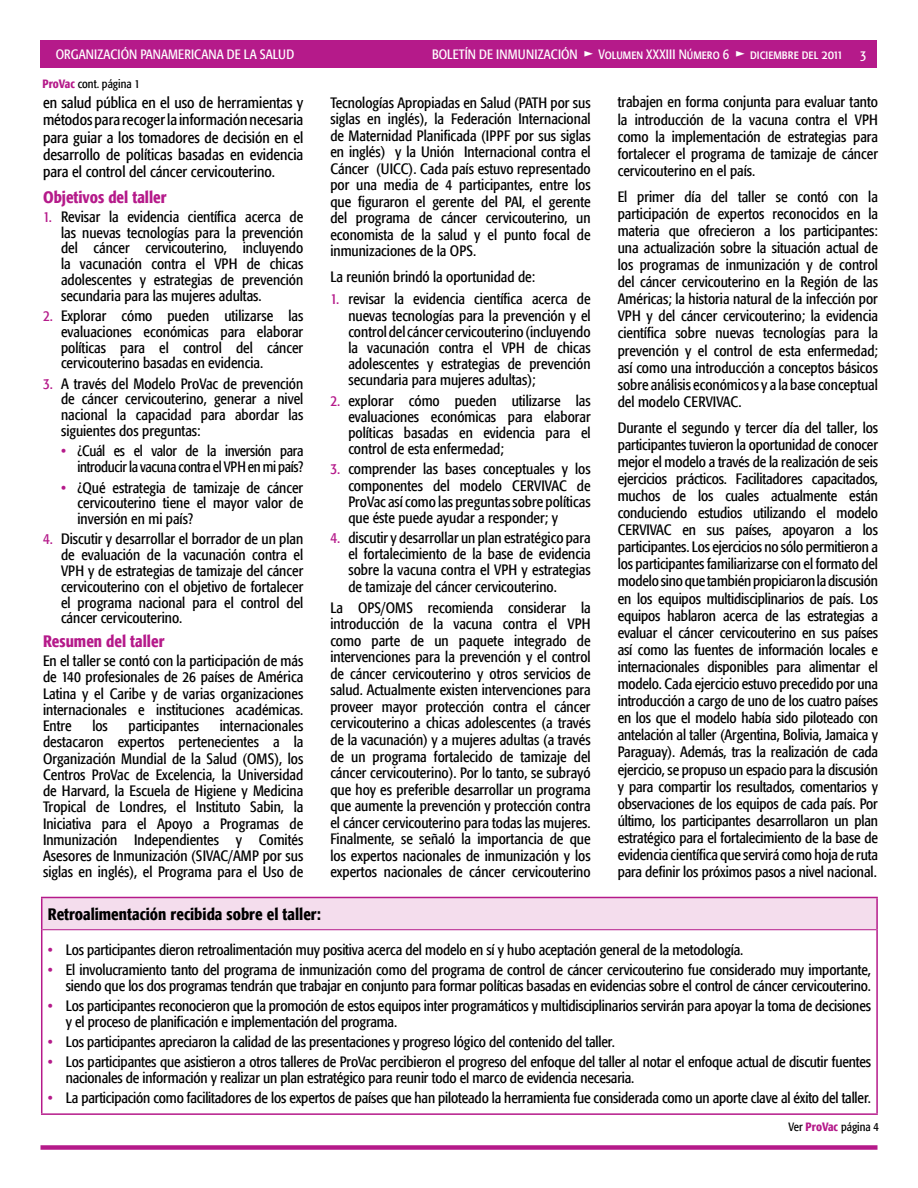
<style>
.page{position:relative;width:918px;height:1188px;background:#fff}
.page>*{position:absolute;margin:0;border:0;box-sizing:border-box;transform-origin:0 0}
.t1{font:500 condensed 16.5px "Formata";color:#000}
.t2{font:500 condensed 16.5px "Formata";color:#b51a8a}
.t3{font:condensed 15.45px/17.2px "Formata";color:#000;text-align:justify}
.t4{font:condensed 15px/17.1px "Formata";letter-spacing:-.01em;color:#000;text-align:justify}
.t5{font:13.5px "Formata Condensed SC";color:#fff}
.t6{font:condensed 12px "Formata";color:#000}
.s1{font-weight:500;color:#b51a8a}
.s2{color:#b51a8a}
</style>
<div class="page">
<div style="left:40px;top:1145px;width:838px;height:5px;background:#b51a8a"></div>
<div style="left:40px;top:40px;width:838px;height:28px;background:#b51a8a"></div>
<div style="left:42px;top:897px;width:835px;height:33px;background:#f4dded"></div>
<hr style="left:41px;top:897px;width:837px;height:1px;background:#b51a8a">
<hr style="left:41px;top:898px;width:1px;height:32px;background:#b51a8a">
<hr style="left:876px;top:898px;width:2px;height:32px;background:#b51a8a">
<hr style="left:41px;top:930px;width:1px;height:183px;background:#b51a8a">
<hr style="left:876px;top:930px;width:2px;height:183px;background:#b51a8a">
<hr style="left:41px;top:1113px;width:837px;height:2px;background:#b51a8a">
<hr style="left:42px;top:929px;width:834px;height:1px;background:#b51a8a">
<p class="t5" style="left:56px;top:46px;width:240px">ORGANIZACIÓN PANAMERICANA DE LA SALUD</p>
<p class="t5" style="left:432px;top:46px;width:147px">BOLETÍN DE INMUNIZACIÓN</p>
<p class="t5" style="left:599px;top:46px;width:132px">Volumen XXXIII Número 6</p>
<p class="t5" style="left:750px;top:46px;width:93px">diciembre del 2011</p>
<p class="t5" style="left:861px;top:46px;width:7px">3</p>
<p class="t6" style="left:42px;top:77px;width:99px"><span class="s1">ProVac</span> cont. página 1</p>
<p class="t3" style="left:43px;top:94px;width:262px">en salud pública en el uso de herramientas y métodos para recoger la información necesaria para guiar a los tomadores de decisión en el desarrollo de políticas basadas en evidencia para el control del cáncer cervicouterino.</p>
<p class="t2" style="left:43px;top:187px;width:125px">Objetivos del taller</p>
<p class="t4" style="left:61px;top:209px;width:244px;line-height:15.8px;text-indent:-18px"><span class="s2">1.</span> Revisar la evidencia científica acerca de las nuevas tecnologías para la prevención del cáncer cervicouterino, incluyendo la vacunación contra el VPH de chicas adolescentes y estrategias de prevención secundaria para las mujeres adultas.</p>
<p class="t4" style="left:61px;top:308px;width:244px;line-height:15.8px;text-indent:-18px"><span class="s2">2.</span> Explorar cómo pueden utilizarse las evaluaciones económicas para elaborar políticas para el control del cáncer cervicouterino basadas en evidencia.</p>
<p class="t4" style="left:61px;top:376px;width:244px;line-height:15.8px;text-indent:-18px"><span class="s2">3.</span> A través del Modelo ProVac de prevención de cáncer cervicouterino, generar a nivel nacional la capacidad para abordar las siguientes dos preguntas:</p>
<p class="t4" style="left:61px;top:443px;width:244px;line-height:15.8px;text-align:right"><span class="s2">•</span> ¿Cuál es el valor de la inversión para introducir la vacuna contra el VPH en mi país?</p>
<p class="t4" style="left:78px;top:480px;width:227px;line-height:15.8px;text-indent:-16px"><span class="s2">•</span> ¿Qué estrategia de tamizaje de cáncer cervicouterino tiene el mayor valor de inversión en mi país?</p>
<p class="t4" style="left:61px;top:531px;width:244px;line-height:15.8px;text-indent:-18px"><span class="s2">4.</span> Discutir y desarrollar el borrador de un plan de evaluación de la vacunación contra el VPH y de estrategias de tamizaje del cáncer cervicouterino con el objetivo de fortalecer el programa nacional para el control del cáncer cervicouterino.</p>
<p class="t2" style="left:43px;top:631px;width:123px">Resumen del taller</p>
<p class="t4" style="left:43px;top:653px;width:262px;line-height:16.2px">En el taller se contó con la participación de más de 140 profesionales de 26 países de América Latina y el Caribe y de varias organizaciones internacionales e instituciones académicas.<br>Entre</p>
<p class="t4" style="left:618px;top:94px;width:262px">trabajen en forma conjunta para evaluar tanto la introducción de la vacuna contra el VPH como la implementación de estrategias para fortalecer el programa de tamizaje de cáncer cervicouterino en el país.</p>
<p class="t4" style="left:618px;top:188px;width:262px">El primer día del taller se contó con la participación de expertos reconocidos en la materia que ofrecieron a los participantes: una actualización sobre la situación actual de los programas de inmunización y de control del cáncer cervicouterino en la Región de las Américas; la historia natural de la infección por VPH y del cáncer cervicouterino; la evidencia científica sobre nuevas tecnologías para la prevención y el control de esta enfermedad; así como una introducción a conceptos básicos sobre análisis económicos y a la base conceptual del modelo CERVIVAC.</p>
<p class="t4" style="left:618px;top:419px;width:262px">Durante el segundo y tercer día del taller, los participantes tuvieron la oportunidad de conocer mejor el modelo a través de la realización de seis ejercicios prácticos. Facilitadores capacitados, muchos de los cuales actualmente están conduciendo estudios utilizando el modelo CERVIVAC en sus países, apoyaron a los participantes. Los ejercicios no sólo permitieron a los participantes familiarizarse con el formato del modelo sino que también propiciaron la discusión en los equipos multidisciplinarios de país. Los equipos hablaron acerca de las estrategias a evaluar el cáncer cervicouterino en sus países así como las fuentes de información locales e internacionales disponibles para alimentar el modelo. Cada ejercicio estuvo precedido por una introducción a cargo de uno de los cuatro países en los que el modelo había sido piloteado con antelación al taller (Argentina, Bolivia, Jamaica y Paraguay). Además, tras la realización de cada ejercicio, se propuso un espacio para la discusión y para compartir los resultados, comentarios y observaciones de los equipos de cada país. Por último, los participantes desarrollaron un plan estratégico para el fortalecimiento de la base de evidencia científica que servirá como hoja de ruta para definir los próximos pasos a nivel nacional.</p>
<p class="t4" style="left:330px;top:94px;width:262px;line-height:16.5px">Tecnologías Apropiadas en Salud (PATH por sus siglas en inglés), la Federación Internacional de Maternidad Planificada (IPPF por sus siglas en inglés) y la Unión Internacional contra el Cáncer (UICC). Cada país estuvo representado por una media de 4 participantes, entre los que figuraron el gerente del PAI, el gerente del programa de cáncer cervicouterino, un economista de la salud y el punto focal de inmunizaciones de la OPS.</p>
<p class="t4" style="left:330px;top:268px;width:206px">La reunión brindó la oportunidad de:</p>
<p class="t4" style="left:348px;top:291px;width:244px;line-height:16px;text-indent:-18px"><span class="s2">1.</span> revisar la evidencia científica acerca de nuevas tecnologías para la prevención y el control del cáncer cervicouterino (incluyendo la vacunación contra el VPH de chicas adolescentes y estrategias de prevención secundaria para mujeres adultas);</p>
<p class="t4" style="left:348px;top:392px;width:244px;line-height:16px;text-indent:-18px"><span class="s2">2.</span> explorar cómo pueden utilizarse las evaluaciones económicas para elaborar políticas basadas en evidencia para el control de esta enfermedad;</p>
<p class="t4" style="left:348px;top:461px;width:244px;line-height:16px;text-indent:-18px"><span class="s2">3.</span> comprender las bases conceptuales y los componentes del modelo CERVIVAC de ProVac así como las preguntas sobre políticas que éste puede ayudar a responder; y</p>
<p class="t4" style="left:348px;top:530px;width:244px;line-height:16px;text-indent:-18px"><span class="s2">4.</span> discutir y desarrollar un plan estratégico para el fortalecimiento de la base de evidencia sobre la vacuna contra el VPH y estrategias de tamizaje del cáncer cervicouterino.</p>
<p class="t4" style="left:330px;top:599px;width:262px;line-height:16.5px">La OPS/OMS recomienda considerar la introducción de la vacuna contra el VPH como parte de un paquete integrado de intervenciones para la prevención y el control de cáncer cervicouterino y otros servicios de salud. Actualmente existen intervenciones para proveer mayor protección contra el cáncer cervicouterino a chicas adolescentes (a través de la vacunación) y a mujeres adultas (a través de un programa fortalecido de tamizaje del cáncer cervicouterino). Por lo tanto, se subrayó que hoy es preferible desarrollar un programa que aumente la prevención y protección contra el cáncer cervicouterino para todas las mujeres.<br>Finalmente, se señaló la importancia de que los expertos nacionales de inmunización y los expertos nacionales de cáncer cervicouterino</p>
<p class="t4" style="left:43px;top:718px;width:262px;line-height:16.2px;text-indent:177px">internacionales destacaron expertos pertenecientes a la Organización Mundial de la Salud (OMS), los Centros ProVac de Excelencia, la Universidad de Harvard, la Escuela de Higiene y Medicina Tropical de Londres, el Instituto Sabin, la Iniciativa para el Apoyo a Programas de Inmunización Independientes y Comités Asesores de Inmunización (SIVAC/AMP por sus siglas en inglés), el Programa para el Uso de</p>
<p class="t4" style="left:92px;top:718px;width:17px">los</p>
<p class="t4" style="left:129px;top:718px;width:72px">participantes</p>
<p class="t1" style="left:48px;top:904px;width:275px">Retroalimentación recibida sobre el taller:</p>
<p class="t4" style="left:48px;top:941px;width:697px"><span class="s2">•</span> Los participantes dieron retroalimentación muy positiva acerca del modelo en sí y hubo aceptación general de la metodología.</p>
<p class="t4" style="left:48px;top:962px;width:825px;line-height:15.8px;text-align:right"><span class="s2">•</span> El involucramiento tanto del programa de inmunización como del programa de control de cáncer cervicouterino fue considerado muy importante, siendo que los dos programas tendrán que trabajar en conjunto para formar políticas basadas en evidencias sobre el control de cáncer cervicouterino.</p>
<p class="t4" style="left:66px;top:998px;width:807px;line-height:15.8px;text-indent:-18px"><span class="s2">•</span> Los participantes reconocieron que la promoción de estos equipos inter programáticos y multidisciplinarios servirán para apoyar la toma de decisiones y el proceso de planificación e implementación del programa.</p>
<p class="t4" style="left:48px;top:1033px;width:569px"><span class="s2">•</span> Los participantes apreciaron la calidad de las presentaciones y progreso lógico del contenido del taller.</p>
<p class="t4" style="left:66px;top:1054px;width:807px;line-height:15.8px;text-indent:-18px"><span class="s2">•</span> Los participantes que asistieron a otros talleres de ProVac percibieron el progreso del enfoque del taller al notar el enfoque actual de discutir fuentes nacionales de información y realizar un plan estratégico para reunir todo el marco de evidencia necesaria.</p>
<p class="t4" style="left:48px;top:1090px;width:825px"><span class="s2">•</span> La participación como facilitadores de los expertos de países que han piloteado la herramienta fue considerada como un aporte clave al éxito del taller.</p>
<p class="t6" style="left:789px;top:1119px;width:92px">Ver <span class="s1">ProVac</span> página 4</p>
</div>
